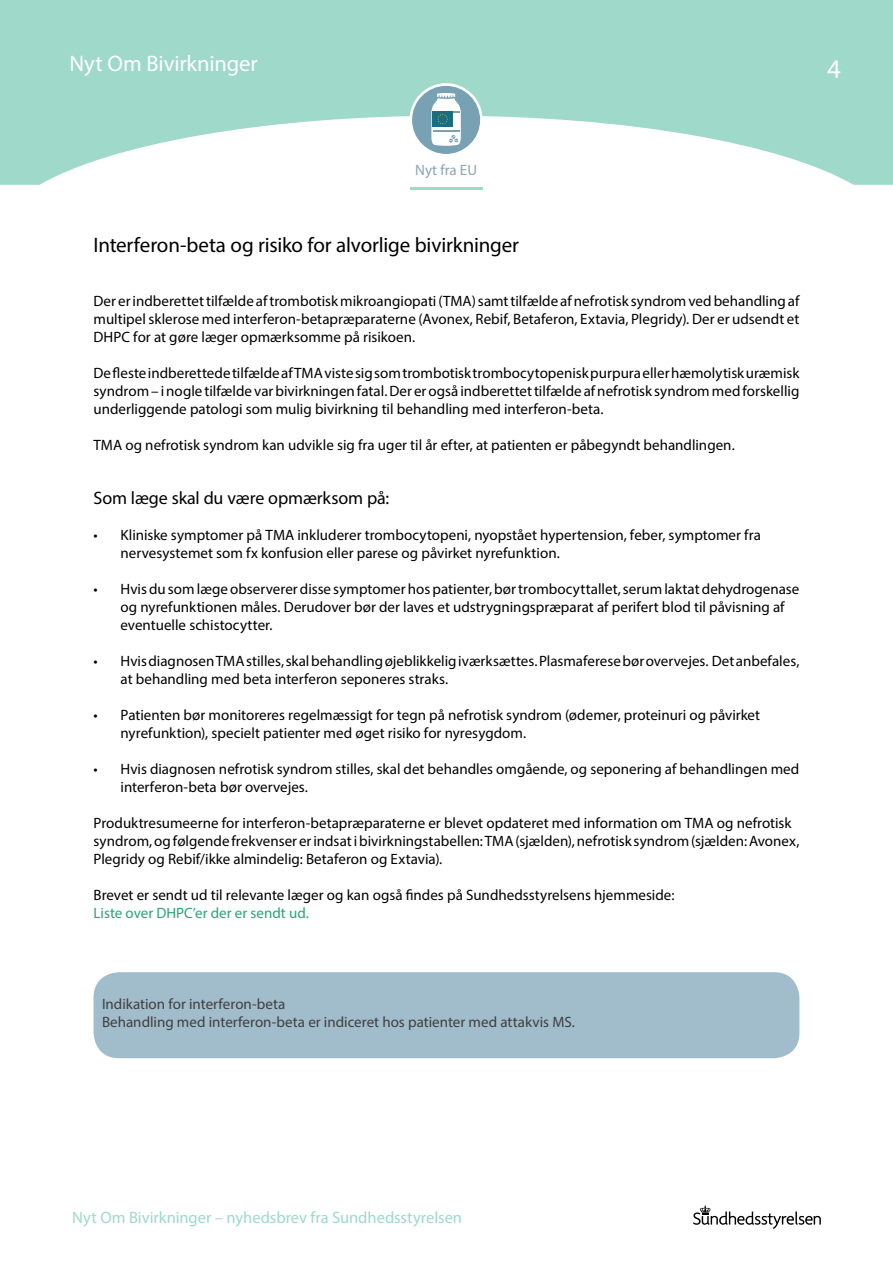
<style>
.page{position:relative;width:893px;height:1263px;background:#fff}
.page>*{position:absolute;margin:0;border:0;box-sizing:border-box;transform-origin:0 0}
.t1{font:27px "Myriad Pro";color:#fff}
.t2{font:22.5px "Myriad Pro";letter-spacing:-.005em;color:#fff}
.Indhold_sidetal{font:21px "Myriad Pro";letter-spacing:-.005em;color:#000}
.Indhold_sidetal-2{font:18px "Myriad Pro";letter-spacing:-.005em;color:#000}
.t3{font:16.5px "Myriad Pro";color:#9ed9ca}
.Indhold_sidetal-3{font:15px/18px "Myriad Pro";color:#000}
.Indhold_sidetal-4{font:15px "Myriad Pro";color:#2ba475}
.overskrift3{font:15px "Myriad Pro";color:#8ca4b7}
</style>
<div class="page">
<svg style="left:0;top:0;width:893px;height:185px;fill:#9ed9ca"></svg>
<svg style="left:693px;top:1205px;width:128px;height:24px"></svg>
<div style="left:94px;top:972px;width:705px;height:86px;background:#a1bccb;border-radius:26px"></div>
<svg style="left:410px;top:83px;width:73px;height:73px"></svg>
<div style="left:412px;top:86px;width:68px;height:68px;background:#79a1b4;border-radius:50%"></div>
<svg style="left:431px;top:93px;width:30px;height:53px;background:#b4cdd4"></svg>
<hr style="left:410px;top:187px;width:72px;height:3px;background:#9ed9ca">
<h2 class="t2" style="left:70px;top:49px;width:190px">Nyt Om Bivirkninger</h2>
<h1 class="t1" style="left:827px;top:52px;width:15px">4</h1>
<p class="overskrift3" style="left:415px;top:160px;width:63px">Nyt fra EU</p>
<p class="Indhold_sidetal" style="left:94px;top:232px;width:427px">Interferon-beta og risiko for alvorlige bivirkninger</p>
<p class="Indhold_sidetal-3" style="left:94px;top:292px;width:707px;text-align:justify">Der er indberettet tilfælde af trombotisk mikroangiopati (TMA) samt tilfælde af nefrotisk syndrom ved behandling af multipel sklerose med interferon-betapræparaterne (Avonex, Rebif, Betaferon, Extavia, Plegridy). Der er udsendt et DHPC for at gøre læger opmærksomme på risikoen.</p>
<p class="Indhold_sidetal-3" style="left:94px;top:364px;width:707px;text-align:justify">De fleste indberettede tilfælde af TMA viste sig som trombotisk trombocytopenisk purpura eller hæmolytisk uræmisk syndrom – i nogle tilfælde var bivirkningen fatal. Der er også indberettet tilfælde af nefrotisk syndrom med forskellig underliggende patologi som mulig bivirkning til behandling med interferon-beta.</p>
<p class="Indhold_sidetal-3" style="left:94px;top:436px;width:643px">TMA og nefrotisk syndrom kan udvikle sig fra uger til år efter, at patienten er påbegyndt behandlingen.</p>
<p class="Indhold_sidetal-2" style="left:94px;top:487px;width:297px">Som læge skal du være opmærksom på:</p>
<p class="Indhold_sidetal-3" style="left:121px;top:526px;width:642px;text-indent:-27px">• Kliniske symptomer på TMA inkluderer trombocytopeni, nyopstået hypertension, feber, symptomer fra nervesystemet som fx konfusion eller parese og påvirket nyrefunktion.</p>
<p class="Indhold_sidetal-3" style="left:121px;top:580px;width:680px;text-indent:-27px">• Hvis du som læge observerer disse symptomer hos patienter, bør trombocyttallet, serum laktat dehydrogenase og nyrefunktionen måles. Derudover bør der laves et udstrygningspræparat af perifert blod til påvisning af eventuelle schistocytter.</p>
<p class="Indhold_sidetal-3" style="left:121px;top:652px;width:680px;text-indent:-27px">• Hvis diagnosen TMA stilles, skal behandling øjeblikkelig iværksættes. Plasmaferese bør overvejes. Det anbefales, at behandling med beta interferon seponeres straks.</p>
<p class="Indhold_sidetal-3" style="left:121px;top:706px;width:641px;text-indent:-27px">• Patienten bør monitoreres regelmæssigt for tegn på nefrotisk syndrom (ødemer, proteinuri og påvirket nyrefunktion), specielt patienter med øget risiko for nyresygdom.</p>
<p class="Indhold_sidetal-3" style="left:121px;top:760px;width:680px;text-indent:-27px">• Hvis diagnosen nefrotisk syndrom stilles, skal det behandles omgående, og seponering af behandlingen med interferon-beta bør overvejes.</p>
<p class="Indhold_sidetal-3" style="left:94px;top:814px;width:707px">Produktresumeerne for interferon-betapræparaterne er blevet opdateret med information om TMA og nefrotisk syndrom, og følgende frekvenser er indsat i bivirkningstabellen: TMA (sjælden), nefrotisk syndrom (sjælden: Avonex,<br>Plegridy og Rebif/ikke almindelig: Betaferon og Extavia).</p>
<p class="Indhold_sidetal-3" style="left:94px;top:886px;width:582px">Brevet er sendt ud til relevante læger og kan også findes på Sundhedsstyrelsens hjemmeside:</p>
<p class="Indhold_sidetal-4" style="left:94px;top:904px;width:217px">Liste over DHPC’er der er sendt ud.</p>
<p class="Indhold_sidetal-3" style="left:102px;top:995px;width:474px">Indikation for interferon-beta<br>Behandling med interferon-beta er indiceret hos patienter med attakvis MS.</p>
<p class="t3" style="left:72px;top:1207px;width:391px">Nyt Om Bivirkninger – nyhedsbrev fra Sundhedsstyrelsen</p>
</div>
